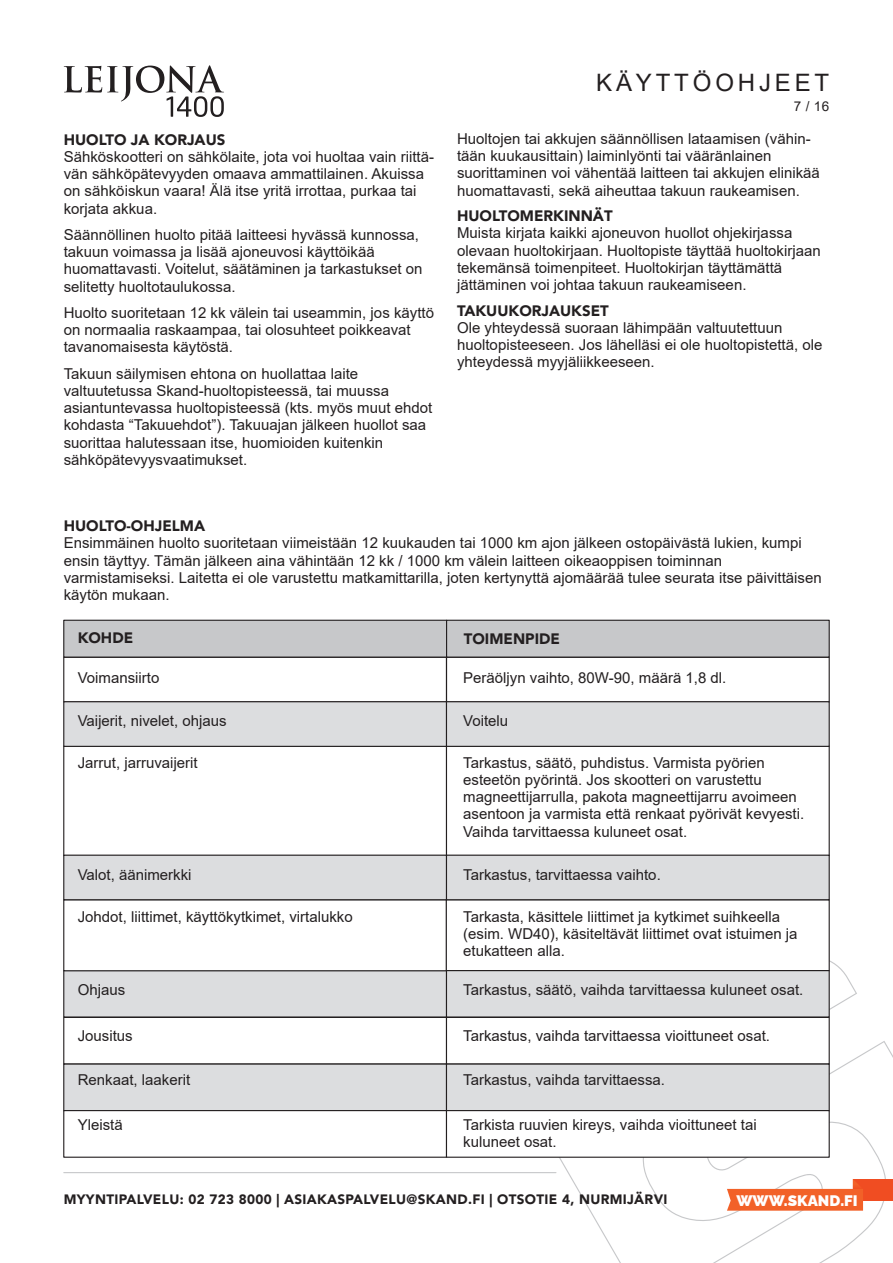
<style>
.page{position:relative;width:893px;height:1263px;background:#fff}
.page>*{position:absolute;margin:0;border:0;box-sizing:border-box;transform-origin:0 0}
.t1{font:24px "Arial";letter-spacing:.16em;color:#231f20}
.t2{font:900 15.3px "Raleway";color:#fff}
.t3{font:15px/17.2px "Arial";color:#231f20}
.t4{font:900 15px "Avenir";color:#231f20}
.t5{font:900 13.5px "Avenir";letter-spacing:.025em;color:#231f20}
.t6{font:13.5px "Arial";color:#231f20}
</style>
<div class="page">
<svg style="left:541px;top:960px;width:352px;height:303px"></svg>
<hr style="left:64px;top:1172px;width:492px;height:1px;background:#c7c8ca">
<div style="left:853px;top:1179px;width:40px;height:21px;background:#f04d22"></div>
<svg style="left:727px;top:1179px;width:136px;height:32px"></svg>
<svg style="left:64px;top:65px;width:160px;height:52px"></svg>
<div style="left:63px;top:746px;width:384px;height:110px;background:#fff;border:1px solid #231f20"></div>
<div style="left:63px;top:970px;width:384px;height:48px;background:#dcdddf"></div>
<div style="left:63px;top:1017px;width:384px;height:47px;background:#fff;border:1px solid #231f20"></div>
<div style="left:63px;top:1063px;width:384px;height:48px;background:#dcdddf;border:1px solid #231f20"></div>
<div style="left:63px;top:1110px;width:384px;height:48px;background:#fff;border:1px solid #231f20"></div>
<div style="left:63px;top:899px;width:384px;height:72px;background:#fff;border:1px solid #231f20"></div>
<div style="left:63px;top:701px;width:384px;height:46px;background:#dcdddf;border:1px solid #231f20"></div>
<div style="left:63px;top:854px;width:384px;height:46px;background:#dcdddf;border:1px solid #231f20"></div>
<div style="left:446px;top:746px;width:384px;height:110px;background:#fff;border:1px solid #231f20"></div>
<div style="left:446px;top:970px;width:384px;height:48px;background:#dcdddf"></div>
<div style="left:446px;top:1017px;width:384px;height:47px;background:#fff;border:1px solid #231f20"></div>
<div style="left:446px;top:1063px;width:384px;height:48px;background:#dcdddf;border:1px solid #231f20"></div>
<div style="left:446px;top:1110px;width:384px;height:48px;background:#fff;border:1px solid #231f20"></div>
<div style="left:446px;top:899px;width:384px;height:72px;background:#fff;border:1px solid #231f20"></div>
<div style="left:446px;top:701px;width:384px;height:46px;background:#dcdddf;border:1px solid #231f20"></div>
<div style="left:446px;top:854px;width:384px;height:46px;background:#dcdddf;border:1px solid #231f20"></div>
<div style="left:63px;top:620px;width:384px;height:38px;background:#c7c8ca;border:1px solid #231f20"></div>
<div style="left:446px;top:620px;width:384px;height:38px;background:#c7c8ca;border:1px solid #231f20"></div>
<h1 class="t1" style="left:596px;top:73px;width:234px">KÄYTTÖOHJEET</h1>
<p class="t4" style="left:64px;top:128px;width:163px">HUOLTO JA KORJAUS</p>
<p class="t3" style="left:64px;top:149px;width:372px">Sähköskootteri on sähkölaite, jota voi huoltaa vain riittä&shy;vän sähköpätevyyden omaava ammattilainen. Akuissa on sähköiskun vaara! Älä itse yritä irrottaa, purkaa tai korjata akkua.</p>
<p class="t3" style="left:64px;top:227px;width:360px">Säännöllinen huolto pitää laitteesi hyvässä kunnossa, takuun voimassa ja lisää ajoneuvosi käyttöikää huomattavasti. Voitelut, säätäminen ja tarkastukset on selitetty huoltotaulukossa.</p>
<p class="t3" style="left:64px;top:305px;width:372px">Huolto suoritetaan 12 kk välein tai useammin, jos käyttö on normaalia raskaampaa, tai olosuhteet poikkeavat tavanomaisesta käytöstä.</p>
<p class="t3" style="left:64px;top:366px;width:370px">Takuun säilymisen ehtona on huollattaa laite valtuutetussa Skand-huoltopisteessä, tai muussa asiantuntevassa huoltopisteessä (kts. myös muut ehdot kohdasta “Takuuehdot”). Takuuajan jälkeen huollot saa suorittaa halutessaan itse, huomioiden kuitenkin sähköpätevyysvaatimukset.</p>
<p class="t6" style="left:794px;top:101px;width:37px">7 / 16</p>
<p class="t3" style="left:457px;top:131px;width:364px">Huoltojen tai akkujen säännöllisen lataamisen (vähin&shy;tään kuukausittain) laiminlyönti tai vääränlainen suorittaminen voi vähentää laitteen tai akkujen elinikää huomattavasti, sekä aiheuttaa takuun raukeamisen.</p>
<p class="t4" style="left:457px;top:205px;width:157px">HUOLTOMERKINNÄT</p>
<p class="t3" style="left:457px;top:226px;width:365px">Muista kirjata kaikki ajoneuvon huollot ohjekirjassa olevaan huoltokirjaan. Huoltopiste täyttää huoltokirjaan tekemänsä toimenpiteet. Huoltokirjan täyttämättä jättäminen voi johtaa takuun raukeamiseen.</p>
<p class="t4" style="left:457px;top:299px;width:153px">TAKUUKORJAUKSET</p>
<p class="t3" style="left:457px;top:320px;width:367px">Ole yhteydessä suoraan lähimpään valtuutettuun huoltopisteeseen. Jos lähelläsi ei ole huoltopistettä, ole yhteydessä myyjäliikkeeseen.</p>
<p class="t4" style="left:64px;top:515px;width:143px">HUOLTO-OHJELMA</p>
<p class="t3" style="left:64px;top:536px;width:759px">Ensimmäinen huolto suoritetaan viimeistään 12 kuukauden tai 1000 km ajon jälkeen ostopäivästä lukien, kumpi ensin täyttyy. Tämän jälkeen aina vähintään 12 kk / 1000 km välein laitteen oikeaoppisen toiminnan varmistamiseksi. Laitetta ei ole varustettu matkamittarilla, joten kertynyttä ajomäärää tulee seurata itse päivittäisen käytön mukaan.</p>
<p class="t4" style="left:78px;top:627px;width:57px">KOHDE</p>
<p class="t4" style="left:464px;top:627px;width:98px">TOIMENPIDE</p>
<p class="t3" style="left:78px;top:670px;width:83px">Voimansiirto</p>
<p class="t3" style="left:463px;top:670px;width:265px">Peräöljyn vaihto, 80W-90, määrä 1,8 dl.</p>
<p class="t3" style="left:78px;top:714px;width:150px">Vaĳerit, nivelet, ohjaus</p>
<p class="t3" style="left:463px;top:714px;width:47px">Voitelu</p>
<p class="t3" style="left:78px;top:755px;width:122px">Jarrut, jarruvaĳerit</p>
<p class="t3" style="left:463px;top:755px;width:343px">Tarkastus, säätö, puhdistus. Varmista pyörien esteetön pyörintä. Jos skootteri on varustettu magneettĳarrulla, pakota magneettĳarru avoimeen asentoon ja varmista että renkaat pyörivät kevyesti.<br>Vaihda tarvittaessa kuluneet osat.</p>
<p class="t3" style="left:78px;top:867px;width:115px">Valot, äänimerkki</p>
<p class="t3" style="left:463px;top:867px;width:199px">Tarkastus, tarvittaessa vaihto.</p>
<p class="t3" style="left:78px;top:909px;width:277px">Johdot, liittimet, käyttökytkimet, virtalukko</p>
<p class="t3" style="left:463px;top:909px;width:336px">Tarkasta, käsittele liittimet ja kytkimet suihkeella (esim. WD40), käsiteltävät liittimet ovat istuimen ja etukatteen alla.</p>
<p class="t3" style="left:78px;top:982px;width:49px">Ohjaus</p>
<p class="t3" style="left:463px;top:982px;width:342px">Tarkastus, säätö, vaihda tarvittaessa kuluneet osat.</p>
<p class="t3" style="left:78px;top:1028px;width:57px">Jousitus</p>
<p class="t3" style="left:463px;top:1028px;width:308px">Tarkastus, vaihda tarvittaessa vioittuneet osat.</p>
<p class="t3" style="left:78px;top:1073px;width:114px">Renkaat, laakerit</p>
<p class="t3" style="left:463px;top:1073px;width:203px">Tarkastus, vaihda tarvittaessa.</p>
<p class="t3" style="left:78px;top:1117px;width:47px">Yleistä</p>
<p class="t3" style="left:463px;top:1117px;width:295px">Tarkista ruuvien kireys, vaihda vioittuneet tai kuluneet osat.</p>
<p class="t5" style="left:64px;top:1189px;width:605px">MYYNTIPALVELU: 02 723 8000 | ASIAKASPALVELU@SKAND.FI | OTSOTIE 4, NURMIJÄRVI</p>
<p class="t2" style="left:736px;top:1191px;width:123px">WWW.SKAND.FI</p>
</div>
